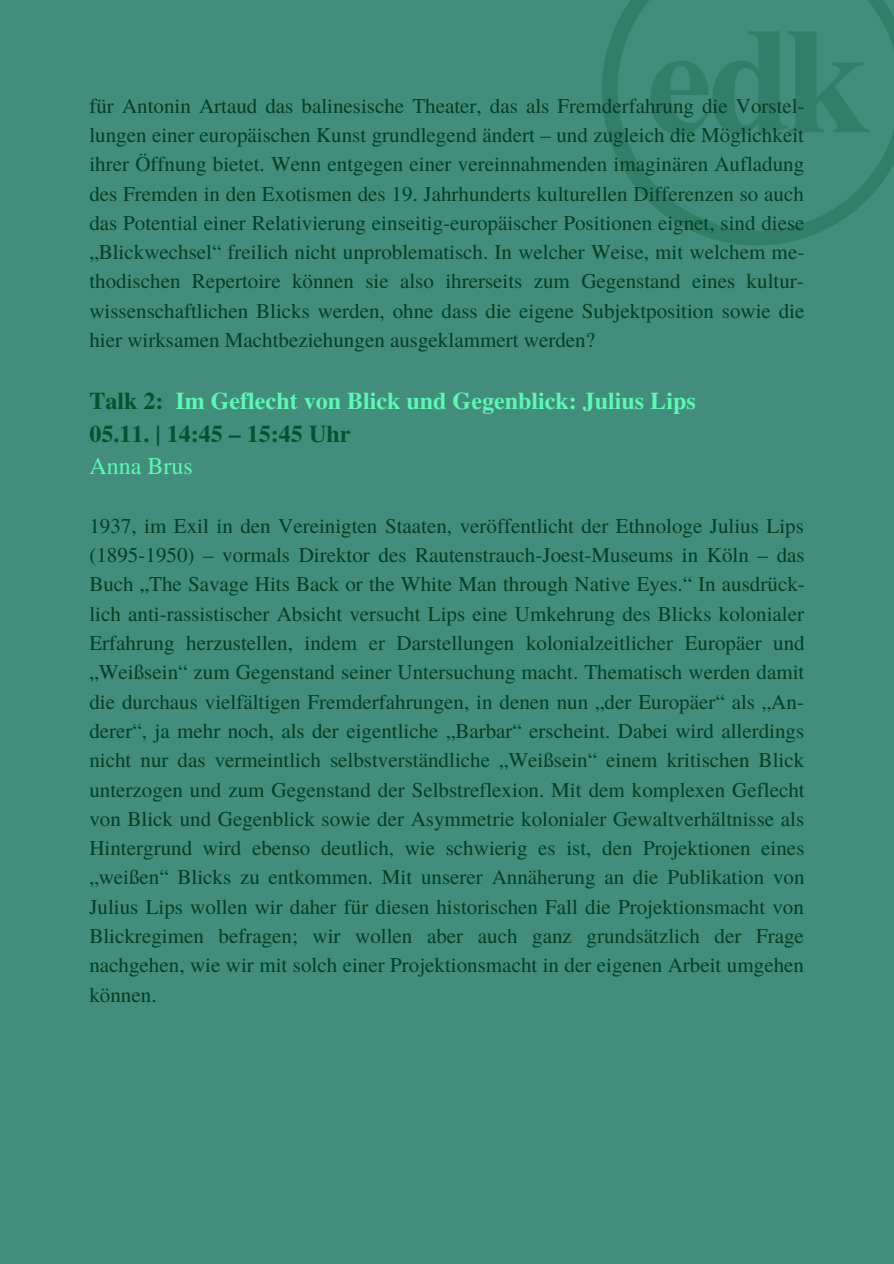
<style>
.page{position:relative;width:894px;height:1264px;background:#fff}
.page>*{position:absolute;margin:0;border:0;box-sizing:border-box;transform-origin:0 0}
.t1{font:700 24px "Te X Gyre Termes";color:#5cf8b5}
.t2{font:700 24px "Te X Gyre Termes";color:#055331}
.t3{font:24px "Te X Gyre Termes";color:#5cf8b5}
.t4{font:21px/29.2px "Te X Gyre Termes";color:#043f25;text-align:justify}
.s1{color:#055331}
</style>
<div class="page">
<div style="left:0;top:0;width:893px;height:1263px;background:#438d7c"></div>
<img style="left:599px;top:0;width:294px;height:248px">
<p class="t4" style="left:89px;top:90px;width:716px">für Antonin Artaud das balinesische Theater, das als Fremderfahrung die Vorstel&shy;lungen einer europäischen Kunst grundlegend ändert – und zugleich die Möglichkeit ihrer Öffnung bietet. Wenn entgegen einer vereinnahmenden imaginären Aufladung des Fremden in den Exotismen des 19. Jahrhunderts kulturellen Differenzen so auch das Potential einer Relativierung einseitig-europäischer Positionen eignet, sind diese „Blickwechsel“ freilich nicht unproblematisch. In welcher Weise, mit welchem me&shy;thodischen Repertoire können sie also ihrerseits zum Gegenstand eines kultur&shy;wissenschaftlichen Blicks werden, ohne dass die eigene Subjektposition sowie die hier wirksamen Machtbeziehungen ausgeklammert werden?</p>
<p class="t1" style="left:89px;top:382px;width:607px"><span class="s1">Talk 2:</span> Im Geflecht von Blick und Gegenblick: Julius Lips</p>
<p class="t2" style="left:89px;top:415px;width:262px">05.11. | 14:45 – 15:45 Uhr</p>
<p class="t3" style="left:89px;top:449px;width:105px">Anna Brus</p>
<p class="t4" style="left:89px;top:510px;width:716px">1937, im Exil in den Vereinigten Staaten, veröffentlicht der Ethnologe Julius Lips (1895-1950) – vormals Direktor des Rautenstrauch-Joest-Museums in Köln – das Buch „The Savage Hits Back or the White Man through Native Eyes.“ In ausdrück&shy;lich anti-rassistischer Absicht versucht Lips eine Umkehrung des Blicks kolonialer Erfahrung herzustellen, indem er Darstellungen kolonialzeitlicher Europäer und „Weißsein“ zum Gegenstand seiner Untersuchung macht. Thematisch werden damit die durchaus vielfältigen Fremderfahrungen, in denen nun „der Europäer“ als „An&shy;derer“, ja mehr noch, als der eigentliche „Barbar“ erscheint. Dabei wird allerdings nicht nur das vermeintlich selbstverständliche „Weißsein“ einem kritischen Blick unterzogen und zum Gegenstand der Selbstreflexion. Mit dem komplexen Geflecht von Blick und Gegenblick sowie der Asymmetrie kolonialer Gewaltverhältnisse als Hintergrund wird ebenso deutlich, wie schwierig es ist, den Projektionen eines „weißen“ Blicks zu entkommen. Mit unserer Annäherung an die Publikation von Julius Lips wollen wir daher für diesen historischen Fall die Projektionsmacht von Blickregimen befragen; wir wollen aber auch ganz grundsätzlich der Frage nachgehen, wie wir mit solch einer Projektionsmacht in der eigenen Arbeit umgehen können.</p>
</div>
